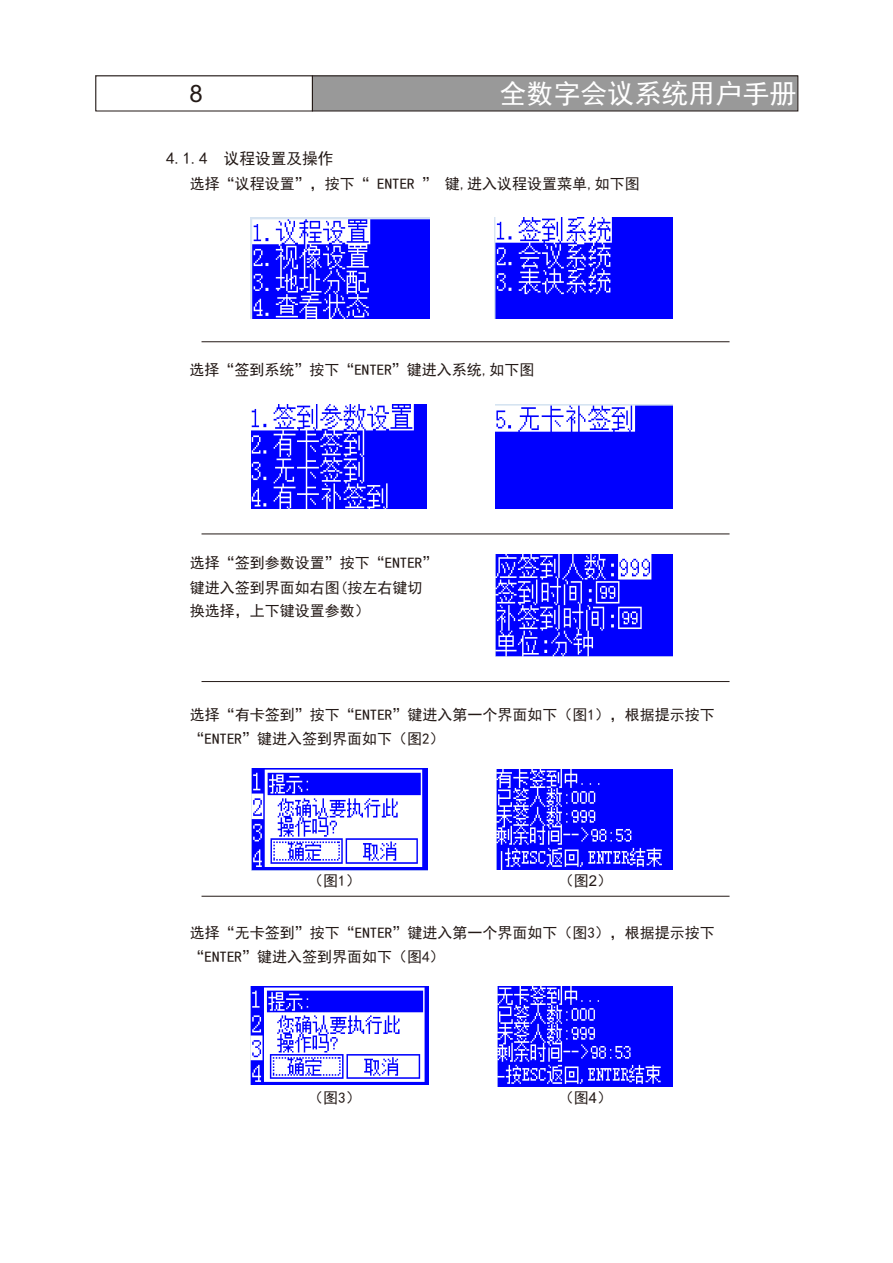
<style>
.page{position:relative;width:893px;height:1263px;background:#fff}
.page>*{position:absolute;margin:0;border:0;box-sizing:border-box;transform-origin:0 0}
.t1{font:27px "Sim Hei";color:#fff}
.t2{font:24px "Arial";color:#231916}
.t3{font:15.6px "Sim Hei";color:#231916}
.t4{font:15px/24.3px "Sim Hei";color:#231916}
.s1{font-size:16.5px}
.s2{font-family:"Arial"}
</style>
<div class="page">
<img style="left:494px;top:217px;width:178px;height:102px">
<img style="left:251px;top:404px;width:175px;height:104px">
<div style="left:96px;top:76px;width:702px;height:35px;background:#999"></div>
<svg style="left:95px;top:75px;width:218px;height:37px;background:#f0f0f0"></svg>
<div style="left:312px;top:75px;width:486px;height:36px;border:1px solid #231916"></div>
<hr style="left:202px;top:341px;width:527px;height:1px;background:#231916">
<img style="left:496px;top:404px;width:177px;height:105px">
<img style="left:251px;top:217px;width:178px;height:102px">
<img style="left:496px;top:554px;width:176px;height:103px">
<hr style="left:202px;top:533px;width:527px;height:1px;background:#231916">
<hr style="left:202px;top:681px;width:527px;height:1px;background:#231916">
<img style="left:251px;top:768px;width:176px;height:102px">
<img style="left:497px;top:770px;width:175px;height:100px">
<hr style="left:202px;top:896px;width:527px;height:1px;background:#231916">
<img style="left:251px;top:986px;width:177px;height:99px">
<img style="left:497px;top:986px;width:175px;height:101px">
<h2 class="t2" style="left:189px;top:85px;width:15px">8</h2>
<h1 class="t1" style="left:499px;top:80px;width:298px">全数字会议系统用户手册</h1>
<p class="t3" style="left:166px;top:150px;width:169px"><span class="s1">4.1.4</span> 议程设置及操作</p>
<p class="t4" style="left:190px;top:172px;width:452px">选择“议程设置”，按下“ ENTER ” 键,进入议程设置菜单,如下图</p>
<p class="t4" style="left:189px;top:357px;width:347px">选择“签到系统”按下“ENTER”键进入系统,如下图</p>
<p class="t4" style="left:190px;top:551px;width:249px">选择“签到参数设置”按下“ENTER”键进入签到界面如右图(按左右键切</p>
<p class="t4" style="left:190px;top:599px;width:181px">换选择，上下键设置参数）</p>
<p class="t4" style="left:190px;top:702px;width:527px">选择“有卡签到”按下“ENTER”键进入第一个界面如下（图1），根据提示按下“ENTER”键进入签到界面如下（图2）</p>
<p class="t4" style="left:308px;top:868px;width:54px">（图1）</p>
<p class="t4" style="left:559px;top:868px;width:55px">（图<span class="s2">2</span>）</p>
<p class="t4" style="left:190px;top:920px;width:527px">选择“无卡签到”按下“ENTER”键进入第一个界面如下（图3），根据提示按下“ENTER”键进入签到界面如下（图4）</p>
<p class="t4" style="left:308px;top:1085px;width:54px">（图3）</p>
<p class="t4" style="left:559px;top:1085px;width:55px">（图<span class="s2">4</span>）</p>
</div>
